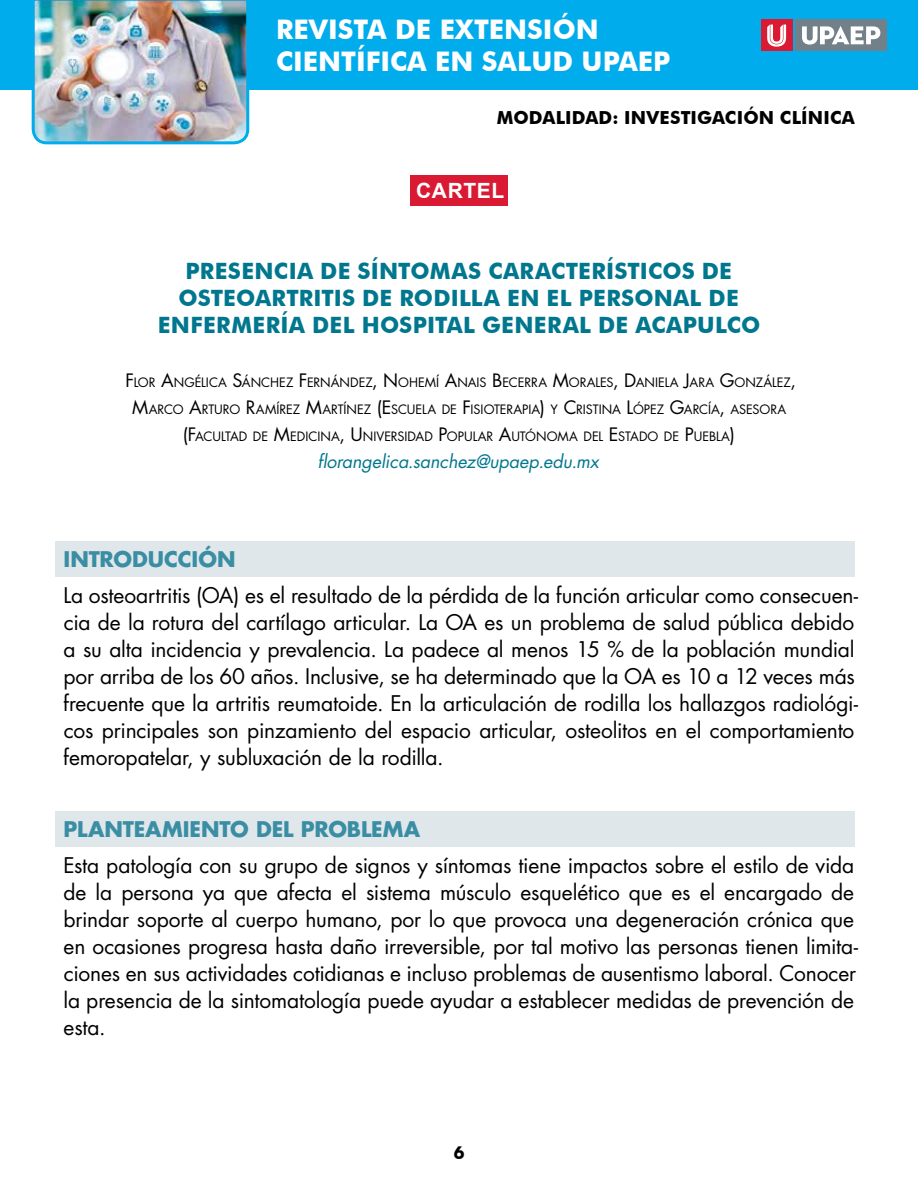
<style>
.page{position:relative;width:918px;height:1188px;background:#fff}
.page>*{position:absolute;margin:0;border:0;box-sizing:border-box;transform-origin:0 0}
.t1{font:700 27px/32.4px "Futura BT";color:#fff}
.t2{font:700 22.5px/27px "Futura BT";letter-spacing:.01em;color:#00778e;text-align:center}
.t3{font:21px/27px "Futura Std";letter-spacing:-.005em;color:#000}
.t4{font:700 21px "Futura Std";letter-spacing:-.005em;color:#3a8ea3}
.t5{font:700 21px "Arial";letter-spacing:.03em;color:#fff}
.t6{font:italic 18px "Futura Std";letter-spacing:-.005em;color:#00778e}
.t7{font:700 18px "Futura BT";letter-spacing:.01em;color:#000}
.t8{font:12.6px/27px "Futura Std";letter-spacing:-.005em;color:#000;text-align:center}
.s1{font-size:18px}
</style>
<div class="page">
<div style="left:0;top:0;width:918px;height:90px;background:#00aceb"></div>
<img style="left:31px;top:0;width:219px;height:145px">
<div style="left:796px;top:20px;width:91px;height:31px;background:#72808a"></div>
<svg style="left:802px;top:26px;width:78px;height:19px"></svg>
<div style="left:761px;top:20px;width:31px;height:31px;background:#da1a32"></div>
<svg style="left:767px;top:25px;width:19px;height:22px"></svg>
<div style="left:410px;top:175px;width:98px;height:30px;background:#da1a32"></div>
<div style="left:56px;top:541px;width:799px;height:36px;background:#e0e7eb"></div>
<div style="left:56px;top:811px;width:799px;height:36px;background:#e0e7eb"></div>
<p class="t1" style="left:276px;top:13px;width:396px">REVISTA DE EXTENSIÓN<br>CIENTÍFICA EN SALUD UPAEP</p>
<p class="t7" style="left:497px;top:107px;width:360px">MODALIDAD: INVESTIGACIÓN CLÍNICA</p>
<p class="t5" style="left:416px;top:176px;width:90px">CARTEL</p>
<p class="t2" style="left:158px;top:257px;width:604px">PRESENCIA DE SÍNTOMAS CARACTERÍSTICOS DE<br>OSTEOARTRITIS DE RODILLA EN EL PERSONAL DE<br>ENFERMERÍA DEL HOSPITAL GENERAL DE ACAPULCO</p>
<p class="t8" style="left:126px;top:369px;width:672px"><span class="s1">F</span>LOR <span class="s1">A</span>NGÉLICA <span class="s1">S</span>ÁNCHEZ <span class="s1">F</span>ERNÁNDEZ<span class="s1">, N</span> OHEMÍ <span class="s1">A</span>NAIS <span class="s1">B</span> ECERRA <span class="s1">M</span>ORALES<span class="s1">, D</span>ANIELA <span class="s1">J</span>ARA <span class="s1">G</span>ONZÁLEZ<span class="s1">,<br>M</span>ARCO <span class="s1">A</span>RTURO <span class="s1">R</span>AMÍREZ <span class="s1">M</span>ARTÍNEZ <span class="s1">(E</span>SCUELA DE <span class="s1">F</span>ISIOTERAPIA<span class="s1">)</span> Y <span class="s1">C</span>RISTINA <span class="s1">L</span>ÓPEZ <span class="s1">G</span>ARCÍA<span class="s1">,</span> ASESORA <span class="s1">(F</span>ACULTAD DE <span class="s1">M</span>EDICINA<span class="s1">, U</span> NIVERSIDAD <span class="s1">P</span>OPULAR <span class="s1">A</span>UTÓNOMA DEL <span class="s1">E</span>STADO DE <span class="s1">P</span>UEBLA<span class="s1">)</span></p>
<p class="t6" style="left:318px;top:450px;width:283px">florangelica.sanchez@upaep.edu.mx</p>
<p class="t4" style="left:64px;top:545px;width:173px">INTRODUCCIÓN</p>
<p class="t3" style="left:63px;top:582px;width:796px">La osteoartritis (OA) es el resultado de la pérdida de la función articular como consecuen&shy;cia de la rotura del cartílago articular. La OA es un problema de salud pública debido a su alta incidencia y prevalencia. La padece al menos 15 % de la población mundial por arriba de los 60 años. Inclusive, se ha determinado que la OA es 10 a 12 veces más frecuente que la artritis reumatoide. En la articulación de rodilla los hallazgos radiológi&shy;cos principales son pinzamiento del espacio articular, osteolitos en el comportamiento femoropatelar, y subluxación de la rodilla.</p>
<p class="t4" style="left:64px;top:815px;width:358px">PLANTEAMIENTO DEL PROBLEMA</p>
<p class="t3" style="left:63px;top:852px;width:796px">Esta patología con su grupo de signos y síntomas tiene impactos sobre el estilo de vida de la persona ya que afecta el sistema músculo esquelético que es el encargado de brindar soporte al cuerpo humano, por lo que provoca una degeneración crónica que en ocasiones progresa hasta daño irreversible, por tal motivo las personas tienen limita&shy;ciones en sus actividades cotidianas e incluso problemas de ausentismo laboral. Conocer la presencia de la sintomatología puede ayudar a establecer medidas de prevención de esta.</p>
<p class="t7" style="left:453px;top:1142px;width:13px">6</p>
</div>
